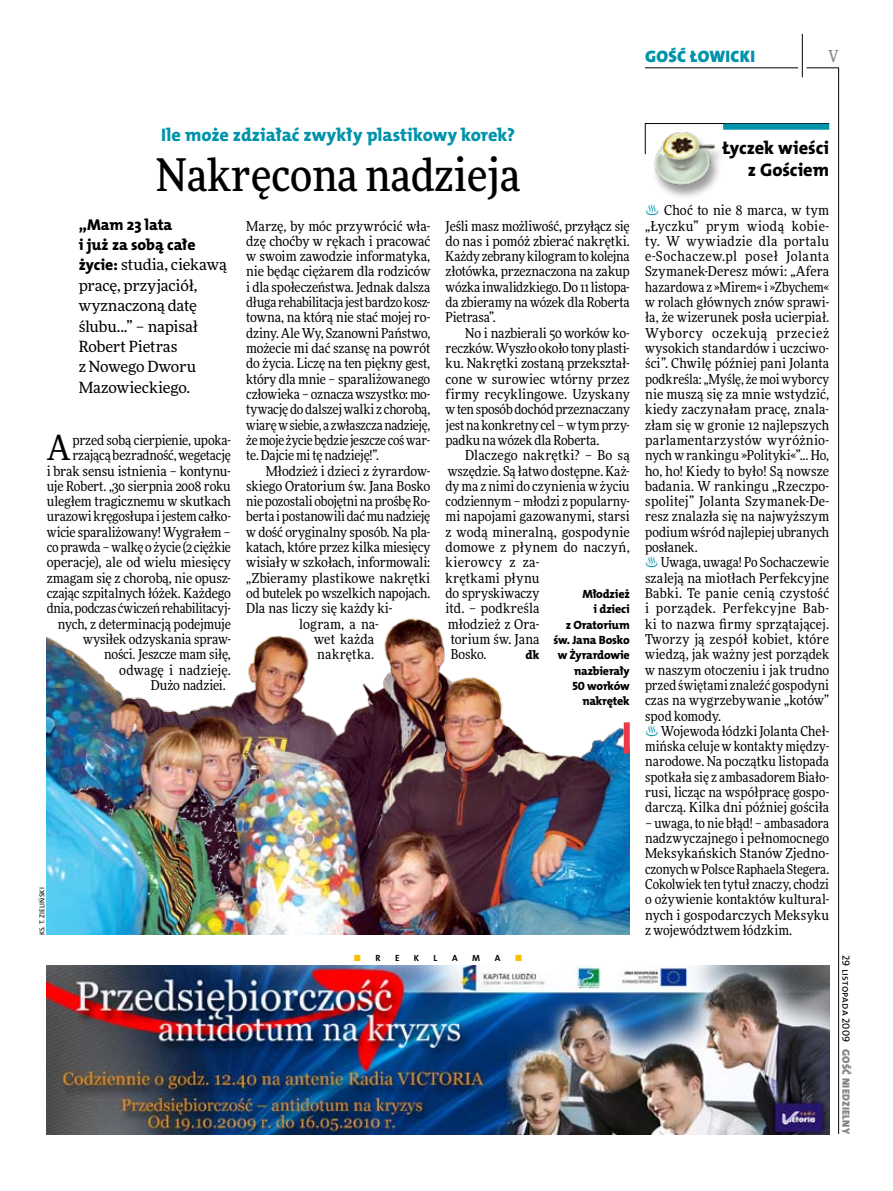
<style>
.page{position:relative;width:893px;height:1191px;background:#fff}
.page>*{position:absolute;margin:0;border:0;box-sizing:border-box;transform-origin:0 0}
.t1{font:500 45px "Freeday Narrow";color:#000}
.t2{font:34.8px "Freeday Narrow News";color:#000}
.t3{font:18.3px "The Mix HP8 Ex Bld";color:#0093aa}
.t4{font:18.3px/21.6px "The Mix HP8 Ex Bld";letter-spacing:-.005em;color:#000;text-align:right}
.t5{font:16.65px "The Mix HP9 Blk";letter-spacing:.02em;color:#0093aa}
.t6{font:500 16.5px "Freeday Narrow";color:#858486;scale:.9 1}
.t7{font:15.75px/20.4px "The Mix HP8 Ex Bld";letter-spacing:-.005em;color:#000}
.t8{font:15.45px/20.4px "Freeday News";letter-spacing:-.01em;color:#000}
.t9{font:13.65px/15.3px "Freeday Narrow News";color:#000;text-align:justify}
.t10{font:13.65px "Freeday Narrow News";letter-spacing:.02em;color:#000}
.t11{font:13.65px "Freeday Narrow News";letter-spacing:.025em;color:#000}
.t12{font:12.3px "The Mix HP8 Ex Bld";color:#000}
.t13{font:12px/15.3px "The Mix HP8 Ex Bld";letter-spacing:-.015em;color:#000;text-align:right}
.t14{font:10.5px "The Mix HP5 Plain";letter-spacing:.015em;color:#000}
.t15{font:10.5px "The Mix HP9 Blk";letter-spacing:.025em;color:#858486}
.t16{font:9px "The Mix HP7 Bld";color:#000}
.t17{font:9px "The Mix HP7 Bld";color:#f9be00}
.t18{font:7.2px "The Mix HP5 Plain";letter-spacing:.015em;color:#000}
.s1{font-family:"The Mix HP8 Ex Bld";font-size:15.75px}
.s2{color:#000}
.s3{font-family:"Koz Min Pro";color:#0093aa}
</style>
<div class="page">
<hr style="left:806px;top:68px;width:33px;height:1px;background:#000">
<hr style="left:645px;top:68px;width:153px;height:1px;background:#000">
<hr style="left:838px;top:68px;width:1px;height:1066px;background:#000">
<hr style="left:802px;top:34px;width:1px;height:43px;background:#000">
<svg style="left:645px;top:123px;width:185px;height:32px"></svg>
<div style="left:723px;top:124px;width:106px;height:6px;background:#0093aa"></div>
<div style="left:650px;top:133px;width:75px;height:67px;background:#000;opacity:.4"></div>
<img style="left:651px;top:128px;width:66px;height:58px">
<img style="left:47px;top:965px;width:782px;height:169px">
<img style="left:47px;top:618px;width:583px;height:317px">
<div style="left:624px;top:722px;width:6px;height:31px;background:#eb3848"></div>
<p class="t5" style="left:645px;top:46px;width:111px">GOŚĆ ŁOWICKI</p>
<p class="t6" style="left:828px;top:46px;width:13px">V</p>
<h3 class="t3" style="left:161px;top:123px;width:355px">Ile może zdziałać zwykły plastikowy korek?</h3>
<h1 class="t1" style="left:156px;top:147px;width:366px">Nakręcona nadzieja</h1>
<p class="t7" style="left:79px;top:214px;width:118px">„Mam 23 lata<br>i już za sobą całe</p>
<p class="t8" style="left:79px;top:254px;width:150px"><span class="s1">życie:</span> studia, ciekawą pracę, przyjaciół, wyznaczoną datę ślubu...” – napisał<br>Robert Pietras<br>z Nowego Dworu<br>Mazowieckiego.</p>
<h2 class="t2" style="left:47px;top:426px;width:25px">A</h2>
<p class="t9" style="left:73px;top:432px;width:160px">przed sobą cierpienie, upoka-</p>
<p class="t9" style="left:73px;top:447px;width:160px">rzającą bezradność, wegetację</p>
<p class="t9" style="left:47px;top:463px;width:186px">i brak sensu istnienia – kontynu-</p>
<p class="t9" style="left:47px;top:478px;width:186px">uje Robert. „30 sierpnia 2008 roku</p>
<p class="t9" style="left:47px;top:493px;width:186px">uległem tragicznemu w skutkach</p>
<p class="t9" style="left:47px;top:509px;width:186px">urazowi kręgosłupa ijestem całko-</p>
<p class="t9" style="left:47px;top:524px;width:186px">wicie sparaliżowany! Wygrałem –</p>
<p class="t9" style="left:47px;top:539px;width:186px">coprawda – walkę o życie (2 ciężkie</p>
<p class="t9" style="left:47px;top:555px;width:186px">operacje), ale od wielu miesięcy</p>
<p class="t9" style="left:47px;top:570px;width:186px">zmagam się z chorobą, nie opusz-</p>
<p class="t9" style="left:47px;top:585px;width:186px">czając szpitalnych łóżek. Każdego</p>
<p class="t9" style="left:47px;top:600px;width:186px">dnia, podczas ćwiczeń rehabilitacyj-</p>
<p class="t9" style="left:58px;top:616px;width:175px">nych, z determinacją podejmuje</p>
<p class="t9" style="left:83px;top:631px;width:149px">wysiłek odzyskania spraw-</p>
<p class="t9" style="left:104px;top:646px;width:128px">ności. Jeszcze mam siłę,</p>
<p class="t9" style="left:119px;top:662px;width:113px">odwagę i nadzieję.</p>
<p class="t9" style="left:151px;top:677px;width:76px">Dużo nadziei.</p>
<p class="t9" style="left:246px;top:218px;width:186px">Marzę, by móc przywrócić wła&shy;dzę choćby w rękach i pracować w swoim zawodzie informatyka, nie będąc ciężarem dla rodziców i dla społeczeństwa. Jednak dalsza długa rehabilitacja jest bardzo kosz&shy;towna, na którą nie stać mojej ro&shy;dziny. AleWy, Szanowni Państwo, możecie mi dać szansę na powrót do życia. Liczę na ten piękny gest, który dla mnie – sparaliżowanego człowieka – oznacza wszystko: mo&shy;tywację do dalszej walki z chorobą, wiarę wsiebie, a zwłaszcza nadzieję, żemoje życie będzie jeszcze coś war&shy;te. Dajcie mi tę nadzieję!”.</p>
<p class="t9" style="left:266px;top:463px;width:166px">Młodzież i dzieci z żyrardow-</p>
<p class="t9" style="left:246px;top:478px;width:186px">skiego Oratorium św. Jana Bosko</p>
<p class="t9" style="left:246px;top:493px;width:186px">niepozostali obojętni naprośbę Ro-</p>
<p class="t9" style="left:246px;top:509px;width:186px">berta ipostanowili dać mu nadzieję</p>
<p class="t9" style="left:246px;top:524px;width:186px">w dość oryginalny sposób. Na pla-</p>
<p class="t9" style="left:246px;top:539px;width:186px">katach, które przez kilka miesięcy</p>
<p class="t9" style="left:246px;top:555px;width:186px">wisiały w szkołach, informowali:</p>
<p class="t9" style="left:246px;top:570px;width:186px">„Zbieramy plastikowe nakrętki</p>
<p class="t9" style="left:246px;top:585px;width:186px">od butelek po wszelkich napojach.</p>
<p class="t9" style="left:246px;top:600px;width:148px">Dla nas liczy się każdy ki-</p>
<p class="t9" style="left:299px;top:616px;width:81px">logram, a na-</p>
<p class="t9" style="left:314px;top:631px;width:61px">wet każda</p>
<p class="t10" style="left:317px;top:646px;width:58px">nakrętka.</p>
<p class="t9" style="left:446px;top:218px;width:186px">Jeśli masz możliwość, przyłącz się do nas i pomóż zbierać nakrętki.<br>Każdy zebrany kilogram to kolejna złotówka, przeznaczona na zakup wózka inwalidzkiego. Do 11 listopa&shy;da zbieramy na wózek dla Roberta Pietrasa”.</p>
<p class="t9" style="left:446px;top:325px;width:186px;text-indent:20px">No i nazbierali 50 worków ko&shy;reczków. Wyszło około tony plasti&shy;ku. Nakrętki zostaną przekształ&shy;cone w surowiec wtórny przez firmy recyklingowe. Uzyskany wten sposób dochód przeznaczany jestna konkretny cel – wtym przy&shy;padku na wózek dla Roberta.</p>
<p class="t9" style="left:465px;top:447px;width:166px">Dlaczego nakrętki? – Bo są</p>
<p class="t9" style="left:448px;top:463px;width:183px">wszędzie. Są łatwo dostępne. Każ-</p>
<p class="t9" style="left:446px;top:478px;width:186px">dy ma z nimi do czynienia w życiu</p>
<p class="t9" style="left:446px;top:493px;width:186px">codziennym – młodzi z popularny-</p>
<p class="t9" style="left:446px;top:509px;width:186px">mi napojami gazowanymi, starsi</p>
<p class="t10" style="left:446px;top:523px;width:186px">z wodą mineralną, gospodynie</p>
<p class="t10" style="left:446px;top:539px;width:186px">domowe z płynem do naczyń,</p>
<p class="t11" style="left:446px;top:554px;width:95px">kierowcy z za-</p>
<p class="t10" style="left:446px;top:569px;width:95px">krętkami płynu</p>
<p class="t9" style="left:446px;top:585px;width:95px">do spryskiwaczy</p>
<p class="t9" style="left:446px;top:600px;width:95px">itd. – podkreśla</p>
<p class="t9" style="left:448px;top:616px;width:93px">młodzież z Ora-</p>
<p class="t9" style="left:451px;top:631px;width:90px">torium św. Jana</p>
<p class="t9" style="left:451px;top:646px;width:37px">Bosko.</p>
<p class="t12" style="left:525px;top:647px;width:16px">dk</p>
<p class="t13" style="left:553px;top:586px;width:78px">Młodzież<br>i dzieci<br>z Oratorium św. Jana Bosko w Żyrardowie nazbierały<br>50 worków nakrętek</p>
<p class="t18" style="left:38px;top:935px;width:49px;rotate:-90deg">Ks. T. Zieliński</p>
<p class="t17" style="left:353px;top:952px;width:28px">■ <span class="s2">R</span></p>
<p class="t16" style="left:395px;top:952px;width:6px">E</p>
<p class="t16" style="left:414px;top:952px;width:19px">KLAMA</p>
<p class="t17" style="left:515px;top:952px;width:9px">■</p>
<h3 class="t4" style="left:722px;top:137px;width:108px">Łyczek wieści z Gościem</h3>
<p class="t9" style="left:645px;top:202px;width:186px;text-align:left"><span class="s3">♨</span> Choć to nie 8 marca, w tym „Łyczku” prym wiodą kobie&shy;ty. W wywiadzie dla portalu e-Sochaczew.pl poseł Jolanta<br>Szymanek-Deresz mówi: „Afera hazardowa z »Mirem« i »Zbychem« w rolach głównych znów sprawi&shy;ła, że wizerunek posła ucierpiał.<br>Wyborcy oczekują przecież wysokich standardów i uczciwo&shy;ści”. Chwilę później pani Jolanta podkreśla: „Myślę, żemoi wyborcy nie muszą się za mnie wstydzić, kiedy zaczynałam pracę, znala&shy;złam się w gronie 12 najlepszych parlamentarzystów wyróżnio&shy;nych w rankingu »Polityki«”... Ho, ho, ho! Kiedy to było! Są nowsze badania. W rankingu „Rzeczpo&shy;spolitej” Jolanta Szymanek-De&shy;resz znalazła się na najwyższym podium wśród najlepiej ubranych posłanek.<br><span class="s3">♨</span> Uwaga, uwaga! Po Sochaczewie szaleją na miotłach Perfekcyjne<br>Babki. Te panie cenią czystość i porządek. Perfekcyjne Bab&shy;ki to nazwa firmy sprzątającej.<br>Tworzy ją zespół kobiet, które wiedzą, jak ważny jest porządek w naszym otoczeniu i jak trudno przed świętami znaleźć gospodyni czas na wygrzebywanie „kotów” spod komody.<br><span class="s3">♨</span> Wojewoda łódzki Jolanta Cheł&shy;mińska celuje w kontakty między&shy;narodowe. Na początku listopada spotkała się z ambasadorem Biało&shy;rusi, licząc na współpracę gospo&shy;darczą. Kilka dni później gościła</p>
<p class="t9" style="left:645px;top:815px;width:186px">– uwaga, to nie błąd! – ambasadora nadzwyczajnego i pełnomocnego Meksykańskich Stanów Zjedno&shy;czonych wPolsce Raphaela Stegera.<br>Cokolwiek ten tytuł znaczy, chodzi o ożywienie kontaktów kultural&shy;nych i gospodarczych Meksyku z województwem łódzkim.</p>
<p class="t14" style="left:853px;top:955px;width:89px;rotate:90deg">29 listopada 2009</p>
<p class="t15" style="left:853px;top:1049px;width:86px;rotate:90deg">GOŚĆ NIEDZIELNY</p>
</div>
